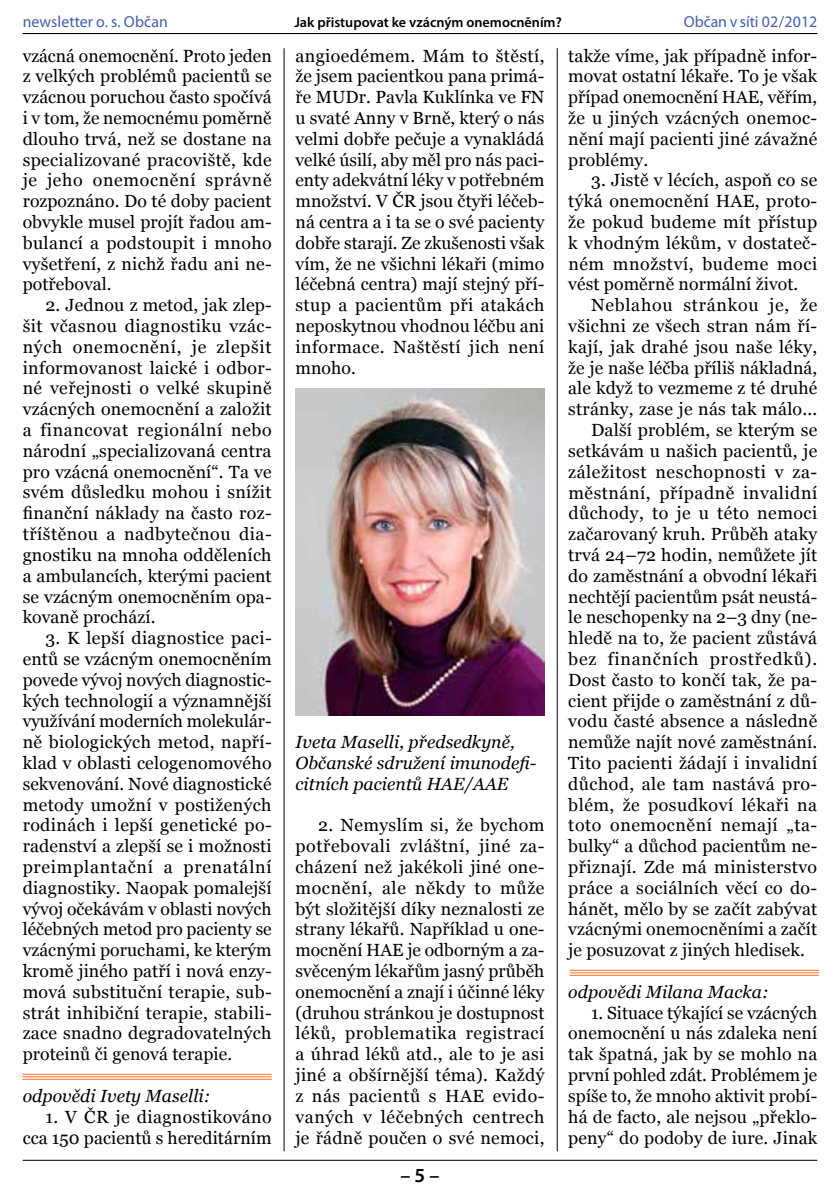
<style>
.page{position:relative;width:840px;height:1191px;background:#fff}
.page>*{position:absolute;margin:0;border:0;box-sizing:border-box;transform-origin:0 0}
.t1{font:600 20px "Myriad Pro";color:#000}
.t2{font:17.6px/20.8px "Georgia";letter-spacing:.01em;color:#000;text-align:justify}
.t3{font:italic 17.6px/20.8px "Georgia";letter-spacing:.005em;color:#000}
.t4{font:17.6px "Georgia";letter-spacing:.03em;color:#000}
.t5{font:17.6px "Georgia";letter-spacing:.045em;color:#000}
.t6{font:17.6px "Georgia";letter-spacing:.04em;color:#000}
.t7{font:16px "Myriad Pro";letter-spacing:.005em;color:#425daa}
.t8{font:600 14.2px "Myriad Pro";color:#000}
</style>
<div class="page">
<hr style="left:23px;top:1159px;width:793px;height:1px;background:#000">
<hr style="left:23px;top:33px;width:793px;height:1px;background:#000">
<hr style="left:283px;top:48px;width:1px;height:1103px;background:#000">
<hr style="left:556px;top:48px;width:1px;height:1103px;background:#000">
<img style="left:295px;top:388px;width:249px;height:327px">
<hr style="left:22px;top:1073px;width:249px;height:1px;background:#ff702b">
<hr style="left:22px;top:1076px;width:249px;height:1px;background:#ff702b">
<hr style="left:22px;top:1078px;width:249px;height:1px;background:#ff702b">
<hr style="left:569px;top:969px;width:249px;height:1px;background:#ff702b">
<hr style="left:569px;top:972px;width:249px;height:1px;background:#ff702b">
<hr style="left:569px;top:974px;width:249px;height:1px;background:#ff702b">
<p class="t7" style="left:23px;top:12px;width:147px">newsletter o. s. Občan</p>
<p class="t8" style="left:294px;top:13px;width:269px">Jak přistupovat ke vzácným onemocněním?</p>
<p class="t7" style="left:683px;top:12px;width:135px">Občan v síti 02/2012</p>
<p class="t2" style="left:23px;top:45px;width:250px">vzácná onemocnění. Proto jeden z velkých problémů pacientů se vzácnou poruchou často spočívá i v tom, že nemocnému poměrně dlouho trvá, než se dostane na specializované pracoviště, kde je jeho onemocnění správně rozpoznáno. Do té doby pacient obvykle musel projít řadou am&shy;bulancí a podstoupit i mnoho vyšetření, z nichž řadu ani ne&shy;potřeboval.</p>
<p class="t2" style="left:23px;top:295px;width:250px;text-indent:23px">2. Jednou z metod, jak zlep&shy;šit včasnou diagnostiku vzác&shy;ných onemocnění, je zlepšit informovanost laické i odbor&shy;né veřejnosti o velké skupině vzácných onemocnění a založit a financovat regionální nebo národní „specializovaná centra pro vzácná onemocnění“. Ta ve svém důsledku mohou i snížit finanční náklady na často roz&shy;tříštěnou a nadbytečnou dia&shy;gnostiku na mnoha odděleních a ambulancích, kterými pacient se vzácným onemocněním opa&shy;kovaně prochází.</p>
<p class="t2" style="left:23px;top:627px;width:250px;text-indent:23px">3. K lepší diagnostice paci&shy;entů se vzácným onemocněním povede vývoj nových diagnostic&shy;kých technologií a významnější využívání moderních molekulár&shy;ně biologických metod, napří&shy;klad v oblasti celogenomového sekvenování. Nové diagnostické metody umožní v postižených rodinách i lepší genetické po&shy;radenství a zlepší se i možnosti preimplantační a prenatální diagnostiky. Naopak pomalejší vývoj očekávám v oblasti nových léčebných metod pro pacienty se vzácnými poruchami, ke kterým kromě jiného patří i nová enzy&shy;mová substituční terapie, sub&shy;strát inhibiční terapie, stabili&shy;zace snadno degradovatelných proteinů či genová terapie.</p>
<p class="t3" style="left:23px;top:1085px;width:189px">odpovědi Ivety Maselli:</p>
<p class="t2" style="left:23px;top:1106px;width:250px;text-align:right">1. V ČR je diagnostikováno cca 150 pacientů s hereditárním</p>
<p class="t2" style="left:295px;top:45px;width:250px">angioedémem. Mám to štěstí, že jsem pacientkou pana primá&shy;ře MUDr. Pavla Kuklínka ve FN u svaté Anny v Brně, který o nás velmi dobře pečuje a vynakládá velké úsilí, aby měl pro nás paci&shy;enty adekvátní léky v potřebném množství. V ČR jsou čtyři léčeb&shy;ná centra a i ta se o své pacienty dobře starají. Ze zkušenosti však vím, že ne všichni lékaři (mimo léčebná centra) mají stejný pří&shy;stup a pacientům při atakách neposkytnou vhodnou léčbu ani informace. Naštěstí jich není mnoho.</p>
<p class="t2" style="left:568px;top:45px;width:250px">takže víme, jak případně infor&shy;movat ostatní lékaře. To je však případ onemocnění HAE, věřím, že u jiných vzácných onemoc&shy;nění mají pacienti jiné závažné problémy.</p>
<p class="t2" style="left:568px;top:170px;width:250px;text-indent:23px">3. Jistě v lécích, aspoň co se týká onemocnění HAE, proto&shy;že pokud budeme mít přístup k vhodným lékům, v dostateč&shy;ném množství, budeme moci vést poměrně normální život.</p>
<p class="t6" style="left:590px;top:295px;width:228px">Neblahou stránkou je, že</p>
<p class="t2" style="left:568px;top:315px;width:250px">všichni ze všech stran nám ří-</p>
<p class="t2" style="left:568px;top:336px;width:250px">kají, jak drahé jsou naše léky,</p>
<p class="t2" style="left:568px;top:357px;width:250px">že je naše léčba příliš nákladná,</p>
<p class="t2" style="left:568px;top:378px;width:250px">ale když to vezmeme z té druhé</p>
<p class="t2" style="left:568px;top:399px;width:250px">stránky, zase je nás tak málo...</p>
<p class="t2" style="left:590px;top:419px;width:228px">Další problém, se kterým se</p>
<p class="t2" style="left:568px;top:440px;width:250px">setkávám u našich pacientů, je</p>
<p class="t4" style="left:568px;top:461px;width:250px">záležitost neschopnosti v za-</p>
<p class="t4" style="left:568px;top:482px;width:250px">městnání, případně invalidní</p>
<p class="t2" style="left:568px;top:503px;width:250px">důchody, to je u této nemoci</p>
<p class="t2" style="left:568px;top:523px;width:250px">začarovaný kruh. Průběh ataky</p>
<p class="t2" style="left:568px;top:544px;width:250px">trvá 24–72 hodin, nemůžete jít</p>
<p class="t2" style="left:568px;top:565px;width:250px">do zaměstnání a obvodní lékaři</p>
<p class="t2" style="left:568px;top:586px;width:250px">nechtějí pacientům psát neustá-</p>
<p class="t2" style="left:568px;top:607px;width:250px">le neschopenky na 2–3 dny (ne-</p>
<p class="t2" style="left:568px;top:627px;width:250px">hledě na to, že pacient zůstává</p>
<p class="t5" style="left:568px;top:649px;width:250px">bez finančních prostředků).</p>
<p class="t2" style="left:568px;top:669px;width:250px">Dost často to končí tak, že pa-</p>
<p class="t2" style="left:568px;top:690px;width:250px">cient přijde o zaměstnání z dů-</p>
<p class="t2" style="left:568px;top:711px;width:250px">vodu časté absence a následně</p>
<p class="t2" style="left:568px;top:731px;width:250px">nemůže najít nové zaměstnání.</p>
<p class="t2" style="left:568px;top:752px;width:250px">Tito pacienti žádají i invalidní</p>
<p class="t2" style="left:568px;top:773px;width:250px">důchod, ale tam nastává pro-</p>
<p class="t4" style="left:568px;top:794px;width:250px">blém, že posudkoví lékaři na</p>
<p class="t4" style="left:568px;top:815px;width:250px">toto onemocnění nemají „ta-</p>
<p class="t2" style="left:568px;top:835px;width:250px">bulky“ a důchod pacientům ne-</p>
<p class="t2" style="left:568px;top:856px;width:250px">přiznají. Zde má ministerstvo</p>
<p class="t2" style="left:568px;top:877px;width:250px">práce a sociálních věcí co do-</p>
<p class="t2" style="left:568px;top:898px;width:250px">hánět, mělo by se začít zabývat</p>
<p class="t2" style="left:568px;top:919px;width:250px">vzácnými onemocněními a začít</p>
<p class="t2" style="left:568px;top:939px;width:238px">je posuzovat z jiných hledisek.</p>
<p class="t3" style="left:568px;top:981px;width:202px">odpovědi Milana Macka:</p>
<p class="t2" style="left:568px;top:1002px;width:250px;text-indent:23px">1. Situace týkající se vzácných onemocnění u nás zdaleka není tak špatná, jak by se mohlo na první pohled zdát. Problémem je spíše to, že mnoho aktivit probí&shy;há de facto, ale nejsou „překlo&shy;peny“ do podoby de iure. Jinak</p>
<p class="t3" style="left:295px;top:732px;width:242px">Iveta Maselli, předsedkyně,<br>Občanské sdružení imunodefi&shy;citních pacientů HAE/AAE</p>
<p class="t2" style="left:295px;top:815px;width:250px;text-indent:23px">2. Nemyslím si, že bychom potřebovali zvláštní, jiné za&shy;cházení než jakékoli jiné one&shy;mocnění, ale někdy to může být složitější díky neznalosti ze strany lékařů. Například u one&shy;mocnění HAE je odborným a za&shy;svěceným lékařům jasný průběh onemocnění a znají i účinné léky (druhou stránkou je dostupnost léků, problematika registrací a úhrad léků atd., ale to je asi jiné a obšírnější téma). Každý z nás pacientů s HAE evido&shy;vaných v léčebných centrech je řádně poučen o své nemoci,</p>
<p class="t1" style="left:400px;top:1162px;width:40px">– 5 –</p>
</div>
